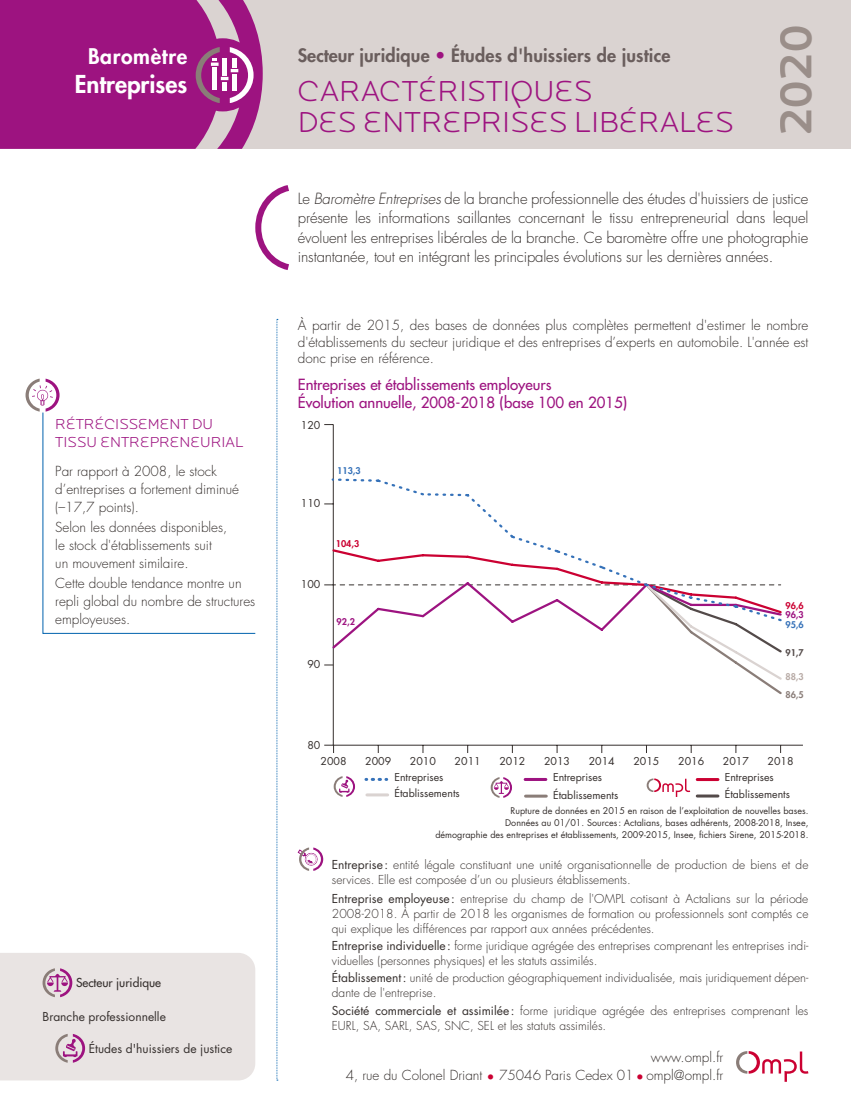
<style>
.page{position:relative;width:851px;height:1106px;background:#fff}
.page>*{position:absolute;margin:0;border:0;box-sizing:border-box;transform-origin:0 0}
.t1{font:500 46.5px "Locator Display";color:#8a7d78}
.t2{font:300 30px/31.5px "Locator Display";color:#9d1380}
.t3{font:800 24px "Futura Std";color:#fff}
.t4{font:800 21px "Futura Std";letter-spacing:.03em;color:#fff}
.t5{font:800 18px "Futura Std";letter-spacing:.01em;color:#6a5e5d}
.BAROMETRE_CHAPO{font:300 15px/19.5px "Futura Std";letter-spacing:-.01em;color:#352f2d;text-align:justify}
.BAROMETRE_ss-titre{font:500 15px/18px "Futura Std";color:#9d1380}
.HORS_TEXTE_titre{font:300 15px/18px "Locator Display";color:#9d1380}
.BAROMETRE_CHAPO-2{font:300 13.5px/16.5px "Futura Std";color:#352f2d;text-align:justify}
.HORS_TEXTE_texte{font:300 13.5px/18px "Futura Std";color:#352f2d}
.BAROMETRE_texte{font:300 12px/15px "Futura Std";color:#352f2d}
.texte_tableau_entete{font:12px "Futura Std";color:#352f2d}
.texte_tableau_entete-2{font:500 12px "Futura Std";color:#352f2d}
.t6{font:10.5px/17.4px "Futura Std";color:#352f2d}
.BAROMETRE_ss-titre-2{font:9px/12px "Futura Std";color:#352f2d;text-align:right}
.t7{font:800 9px/10.1px "Futura Std";color:#9d1380}
.t8{font:800 9px "Futura Std";color:#cb0132}
.t9{font:800 9px "Futura Std";color:#3672b9}
.t10{font:800 9px "Futura Std";color:#8a7d78}
.t11{font:800 9px "Futura Std";color:#b8aba6}
.t12{font:800 9px "Futura Std";color:#534a49}
.s1{color:#9d1380}
.s2{font-style:italic}
.s3{color:#3672b9}
.s4{font-weight:400}
.s5{color:#cb0132}
</style>
<div class="page">
<div style="left:0;top:0;width:850px;height:149px;background:#dad3d1"></div>
<svg style="left:0;top:0;width:263px;height:149px;background:#a32688"></svg>
<svg style="left:276px;top:319px;width:2px;height:761px;background:#c4daeb"></svg>
<hr style="left:697px;top:778px;width:20px;height:3px;background:#cb0132">
<svg style="left:646px;top:778px;width:44px;height:19px"></svg>
<hr style="left:697px;top:794px;width:20px;height:3px;background:#534a49">
<hr style="left:367px;top:793px;width:20px;height:3px;background:#dad3d1">
<svg style="left:366px;top:778px;width:21px;height:3px"></svg>
<svg style="left:333px;top:776px;width:22px;height:21px"></svg>
<hr style="left:333px;top:745px;width:469px;height:1px;background:#352f2d">
<hr style="left:333px;top:424px;width:1px;height:321px;background:#352f2d">
<svg style="left:324px;top:745px;width:10px;height:8px"></svg>
<svg style="left:324px;top:584px;width:458px;height:112px"></svg>
<svg style="left:330px;top:477px;width:452px;height:146px"></svg>
<hr style="left:525px;top:794px;width:21px;height:3px;background:#8a7d78">
<hr style="left:525px;top:778px;width:20px;height:3px;background:#9d1380">
<svg style="left:490px;top:777px;width:22px;height:21px"></svg>
<svg style="left:298px;top:847px;width:25px;height:24px"></svg>
<svg style="left:26px;top:378px;width:34px;height:33px"></svg>
<svg style="left:42px;top:412px;width:214px;height:222px"></svg>
<svg style="left:736px;top:1051px;width:72px;height:30px"></svg>
<svg style="left:255px;top:185px;width:34px;height:85px"></svg>
<div style="left:0;top:953px;width:255px;height:127px;background:#e9e4e3"></div>
<p class="t4" style="left:88px;top:43px;width:101px">Baromètre</p>
<p class="t5" style="left:298px;top:44px;width:374px">Secteur juridique <span class="s1">•</span> Études d'huissiers de justice</p>
<p class="t3" style="left:75px;top:69px;width:114px">Entreprises</p>
<p class="t2" style="left:298px;top:74px;width:437px">CARACTÉRISTIQUES<br>DES ENTREPRISES LIBÉRALES</p>
<h1 class="t1" style="left:768px;top:136px;width:113px;rotate:-90deg">2020</h1>
<p class="BAROMETRE_CHAPO" style="left:298px;top:189px;width:512px">Le <span class="s2">Baromètre Entreprises</span> de la branche professionnelle des études d'huissiers de justice présente les informations saillantes concernant le tissu entrepreneurial dans lequel évoluent les entreprises libérales de la branche. Ce baromètre offre une photographie instantanée, tout en intégrant les principales évolutions sur les dernières années.</p>
<p class="HORS_TEXTE_titre" style="left:55px;top:414px;width:190px">RÉTRÉCISSEMENT DU<br>TISSU ENTREPRENEURIAL</p>
<p class="HORS_TEXTE_texte" style="left:55px;top:462px;width:185px">Par rapport à 2008, le stock d’entreprises a fortement diminué (–17,7 points).</p>
<p class="HORS_TEXTE_texte" style="left:55px;top:518px;width:173px">Selon les données disponibles, le stock d'établissements suit un mouvement similaire.</p>
<p class="HORS_TEXTE_texte" style="left:55px;top:574px;width:201px">Cette double tendance montre un repli global du nombre de structures employeuses.</p>
<p class="texte_tableau_entete-2" style="left:76px;top:975px;width:86px">Secteur juridique</p>
<p class="texte_tableau_entete" style="left:43px;top:1009px;width:125px">Branche professionnelle</p>
<p class="texte_tableau_entete" style="left:89px;top:1040px;width:145px">Études d'huissiers de justice</p>
<p class="BAROMETRE_CHAPO-2" style="left:298px;top:317px;width:512px">À partir de 2015, des bases de données plus complètes permettent d'estimer le nombre d'établissements du secteur juridique et des entreprises d’experts en automobile. L'année est donc prise en référence.</p>
<p class="BAROMETRE_ss-titre" style="left:298px;top:375px;width:331px">Entreprises et établissements employeurs<br>Évolution annuelle, 2008-2018 (base 100 en 2015)</p>
<p class="t6" style="left:301px;top:416px;width:21px">120</p>
<p class="t6" style="left:301px;top:494px;width:21px">110</p>
<p class="t6" style="left:301px;top:575px;width:21px">100</p>
<p class="t6" style="left:307px;top:655px;width:14px">90</p>
<p class="t9" style="left:337px;top:465px;width:25px">113,3</p>
<p class="t8" style="left:336px;top:537px;width:25px">104,3</p>
<p class="t7" style="left:336px;top:617px;width:20px">92,2</p>
<p class="t6" style="left:307px;top:736px;width:14px">80</p>
<p class="t8" style="left:785px;top:599px;width:20px">96,6</p>
<p class="t7" style="left:785px;top:610px;width:20px">96,3<br><span class="s3">95,6</span></p>
<p class="t12" style="left:785px;top:646px;width:20px">91,7</p>
<p class="t11" style="left:785px;top:671px;width:20px">88,3</p>
<p class="t10" style="left:785px;top:689px;width:20px">86,5</p>
<p class="t6" style="left:320px;top:752px;width:27px">2008</p>
<p class="t6" style="left:365px;top:752px;width:27px">2009</p>
<p class="t6" style="left:410px;top:752px;width:27px">2010</p>
<p class="t6" style="left:454px;top:752px;width:27px">2011</p>
<p class="t6" style="left:499px;top:752px;width:27px">2012</p>
<p class="t6" style="left:544px;top:752px;width:27px">2013</p>
<p class="t6" style="left:588px;top:752px;width:27px">2014</p>
<p class="t6" style="left:633px;top:752px;width:27px">2015</p>
<p class="t6" style="left:678px;top:752px;width:27px">2016</p>
<p class="t6" style="left:722px;top:752px;width:27px">2017</p>
<p class="t6" style="left:767px;top:752px;width:27px">2018</p>
<p class="t6" style="left:553px;top:768px;width:67px">Entreprises<br>Établissements</p>
<p class="BAROMETRE_ss-titre-2" style="left:435px;top:805px;width:374px">Rupture de données en 2015 en raison de l’exploitation de nouvelles bases.<br>Données au 01/01. Sources: Actalians, bases adhérents, 2008-2018, Insee,<br>démographie des entreprises et établissements, 2009-2015, Insee, fichiers Sirene, 2015-2018.</p>
<p class="BAROMETRE_texte" style="left:332px;top:857px;width:478px"><span class="s4">Entreprise:</span> entité légale constituant une unité organisationnelle de production de biens et de services. Elle est composée d’un ou plusieurs établissements.</p>
<p class="BAROMETRE_texte" style="left:332px;top:891px;width:478px;text-align:justify"><span class="s4">Entreprise employeuse:</span> entreprise du champ de l'OMPL cotisant à Actalians sur la période 2008-2018. À partir de 2018 les organismes de formation ou professionnels sont comptés ce qui explique les différences par rapport aux années précédentes.</p>
<p class="BAROMETRE_texte" style="left:332px;top:938px;width:478px"><span class="s4">Entreprise individuelle:</span> forme juridique agrégée des entreprises comprenant les entreprises indi&shy;viduelles (personnes physiques) et les statuts assimilés.</p>
<p class="BAROMETRE_texte" style="left:332px;top:970px;width:478px"><span class="s4">Établissement:</span> unité de production géographiquement individualisée, mais juridiquement dépen&shy;dante de l'entreprise.</p>
<p class="BAROMETRE_texte" style="left:332px;top:1003px;width:478px"><span class="s4">Société commerciale et assimilée:</span> forme juridique agrégée des entreprises comprenant les<br>EURL, SA, SARL, SAS, SNC, SEL et les statuts assimilés.</p>
<p class="t6" style="left:724px;top:768px;width:67px">Entreprises<br>Établissements</p>
<p class="t6" style="left:394px;top:769px;width:67px;line-height:15.9px">Entreprises<br>Établissements</p>
<p class="BAROMETRE_CHAPO-2" style="left:650px;top:1049px;width:74px">www.ompl.fr</p>
<p class="BAROMETRE_CHAPO-2" style="left:346px;top:1067px;width:379px">4, rue du Colonel Driant <span class="s5">•</span> 75046 Paris Cedex 01 <span class="s5">•</span> ompl@ompl.fr</p>
</div>
